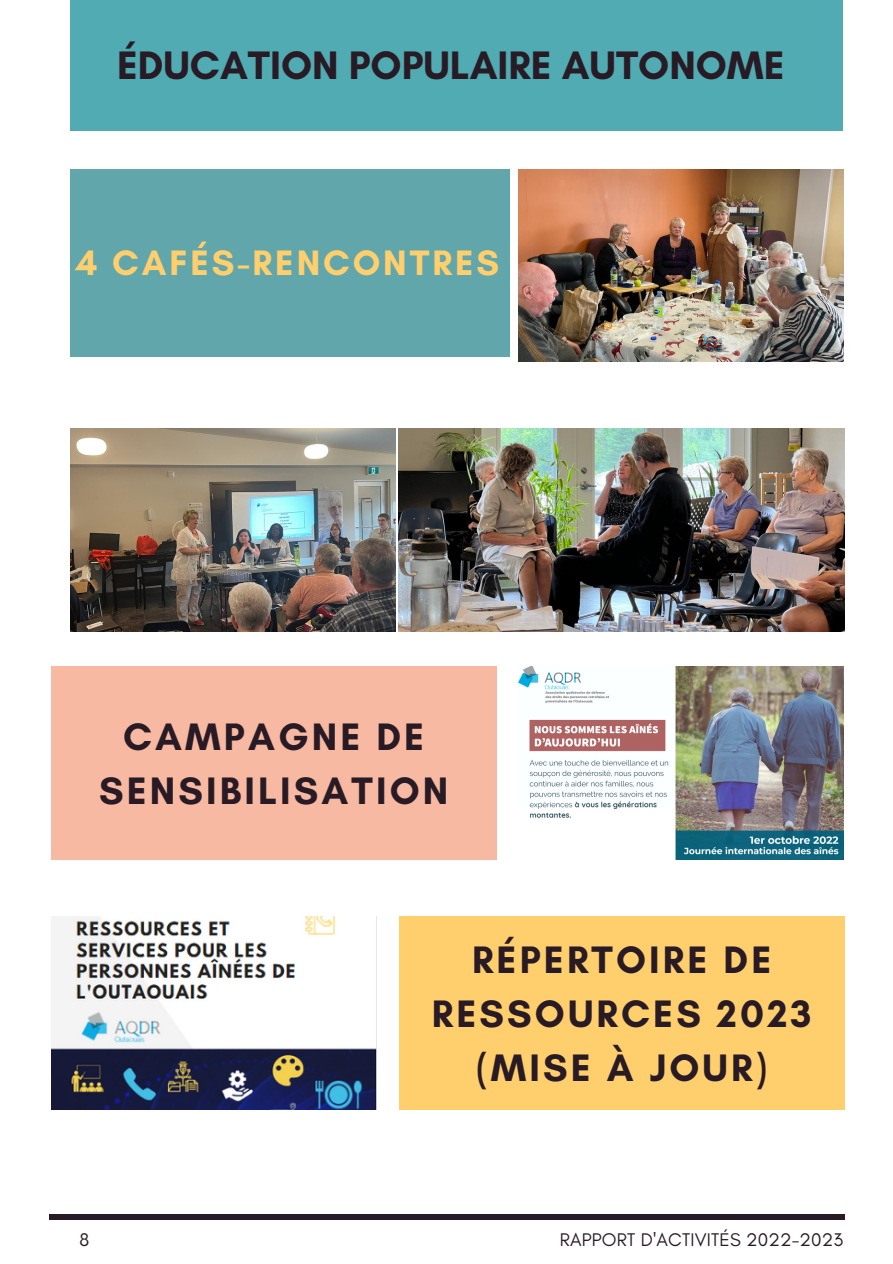
<style>
.page{position:relative;width:893px;height:1264px;background:#fff}
.page>*{position:absolute;margin:0;border:0;box-sizing:border-box;transform-origin:0 0}
.t1{font:700 40.5px "Glacial Indifference";color:#291b25}
.t2{font:700 39px/54px "Glacial Indifference";letter-spacing:.08em;color:#291b25;text-align:center}
.t3{font:700 36px "Glacial Indifference";letter-spacing:.08em;color:#ffce6d}
.t4{font:18.6px "Glacial Indifference";letter-spacing:.01em;color:#291b25}
</style>
<div class="page">
<div style="left:70px;top:169px;width:439px;height:187px;background:#61a6ab"></div>
<img style="left:518px;top:169px;width:325px;height:193px">
<img style="left:70px;top:428px;width:325px;height:203px">
<div style="left:51px;top:666px;width:445px;height:194px;background:#f7b9a1"></div>
<img style="left:518px;top:666px;width:325px;height:193px">
<div style="left:399px;top:916px;width:445px;height:194px;background:#ffce6d"></div>
<img style="left:51px;top:916px;width:325px;height:193px">
<div style="left:50px;top:1214px;width:794px;height:5px;background:#291b25"></div>
<div style="left:70px;top:0;width:773px;height:131px;background:#51abb2"></div>
<img style="left:399px;top:428px;width:445px;height:203px">
<p class="t1" style="left:117px;top:40px;width:669px">ÉDUCATION POPULAIRE AUTONOME</p>
<p class="t3" style="left:76px;top:241px;width:425px">4 CAFÉS-RENCONTRES</p>
<p class="t2" style="left:99px;top:709px;width:351px">CAMPAGNE DE<br>SENSIBILISATION</p>
<p class="t4" style="left:79px;top:1228px;width:11px">8</p>
<p class="t2" style="left:432px;top:932px;width:381px">RÉPERTOIRE DE<br>RESSOURCES 2023 (MISE À JOUR)</p>
<p class="t4" style="left:559px;top:1228px;width:285px">RAPPORT D'ACTIVITÉS 2022-2023</p>
</div>
